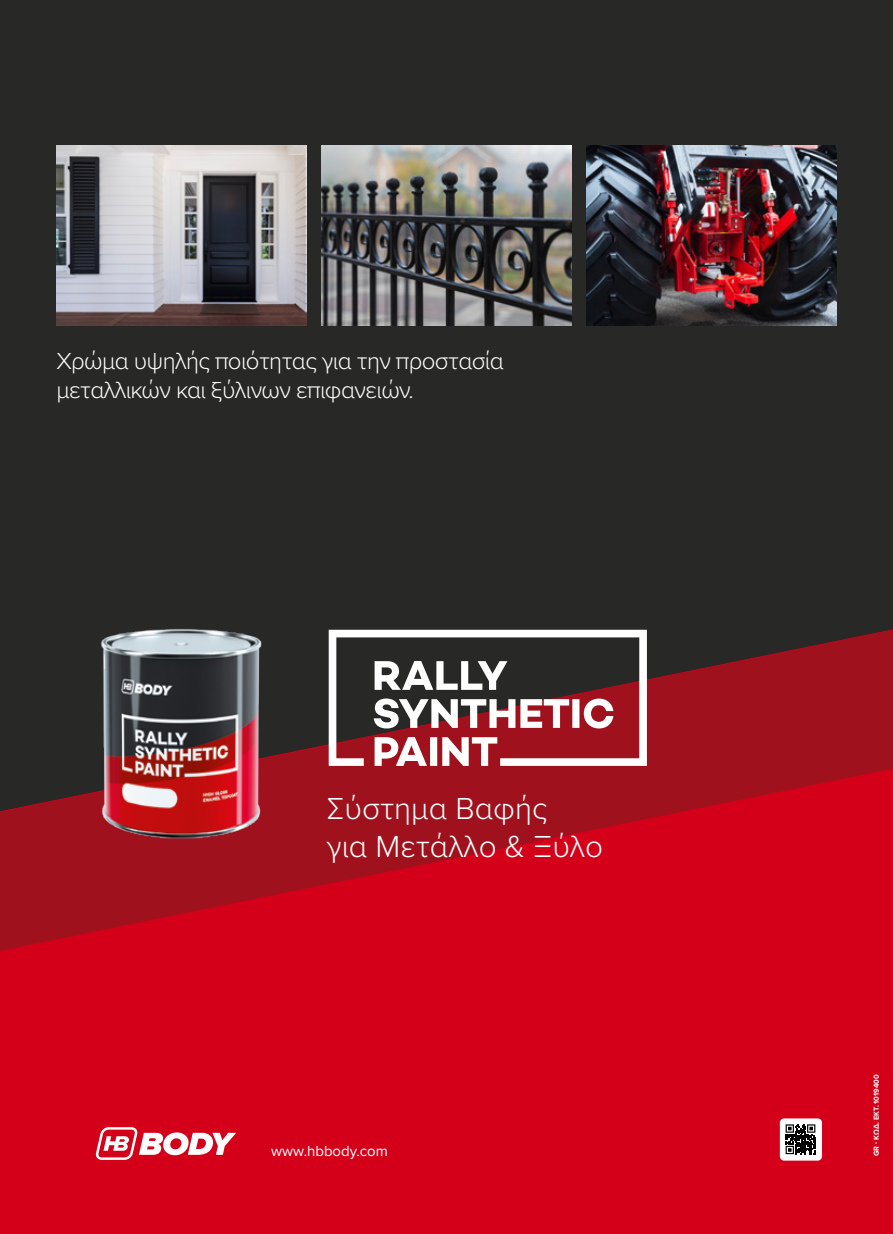
<style>
.page{position:relative;width:893px;height:1234px;background:#fff}
.page>*{position:absolute;margin:0;border:0;box-sizing:border-box;transform-origin:0 0}
.t1{font:300 31.5px/37.8px "Proxima Nova";color:#fff}
.t2{font:300 24px/28.8px "Proxima Nova";letter-spacing:-.025em;color:#fff}
.t3{font:15px "Proxima Nova";color:#fff}
.t4{font:700 7.5px "Proxima Nova";color:#fff}
</style>
<div class="page">
<div style="left:0;top:0;width:893px;height:938px;background:#282827"></div>
<div style="left:0;top:950px;width:893px;height:283px;background:#d40019"></div>
<svg style="left:0;top:629px;width:893px;height:321px;background:#a20e1d"></svg>
<img style="left:56px;top:145px;width:251px;height:180px">
<img style="left:321px;top:145px;width:251px;height:180px">
<img style="left:586px;top:145px;width:251px;height:180px">
<div style="left:780px;top:1118px;width:42px;height:42px;background:#fff;border-radius:4px"></div>
<svg style="left:329px;top:629px;width:318px;height:136px"></svg>
<img style="left:96px;top:629px;width:176px;height:223px">
<svg style="left:96px;top:1126px;width:140px;height:33px"></svg>
<svg style="left:786px;top:1124px;width:29px;height:29px"></svg>
<p class="t2" style="left:56px;top:345px;width:449px">Χρώμα υψηλής ποιότητας για την προστασία μεταλλικών και ξύλινων επιφανειών.</p>
<h1 class="t1" style="left:327px;top:787px;width:278px">Σύστημα Βαφής<br>για Μετάλλο &amp; Ξύλο</h1>
<p class="t3" style="left:271px;top:1139px;width:118px">www.hbbody.com</p>
<p class="t4" style="left:871px;top:1155px;width:83px;rotate:-90deg">GR - ΚΩΔ. ΕΚΤ. 1019400</p>
</div>
